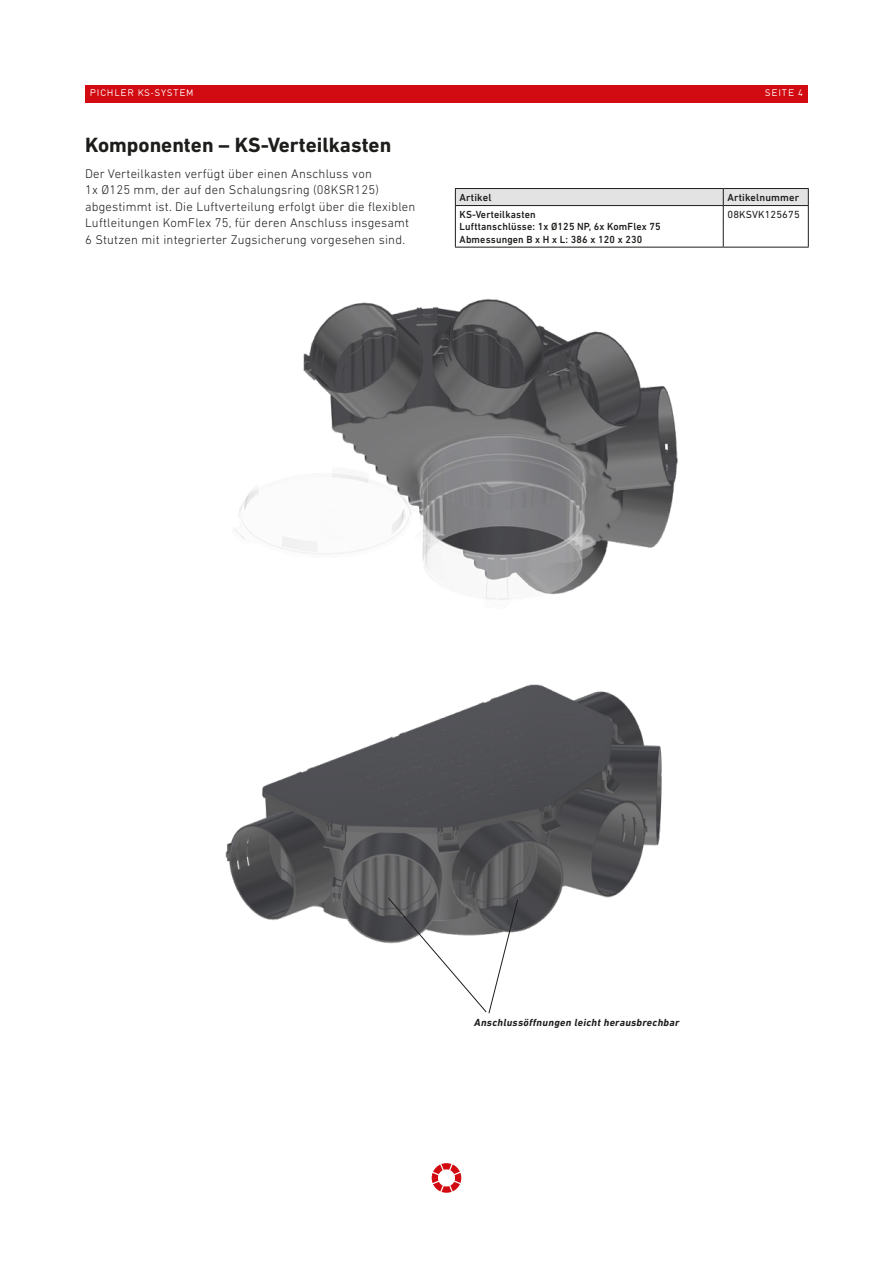
<style>
.page{position:relative;width:893px;height:1263px;background:#fff}
.page>*{position:absolute;margin:0;border:0;box-sizing:border-box;transform-origin:0 0}
.t1{font:700 21px "DIN Next LT Pro";color:#1d1d1b}
.t2{font:300 12.75px/16.5px "DIN Next LT Pro";letter-spacing:.015em;color:#1d1d1b}
.t3{font:500 10.5px/12.6px "DIN Next LT Pro";letter-spacing:.015em;color:#1d1d1b;scale:.96 1}
.t4{font:italic 700 10.5px "DIN Next LT Pro";letter-spacing:.03em;color:#1d1d1b}
.t5{font:500 10.5px "DIN Next LT Pro";letter-spacing:.015em;color:#1d1d1b}
.t6{font:10.5px "DIN Next LT Pro";letter-spacing:.015em;color:#1d1d1b}
.t7{font:9px "DIN17 SB";letter-spacing:.1em;color:#fff}
</style>
<div class="page">
<div style="left:85px;top:85px;width:723px;height:17px;background:#d20a11"></div>
<svg style="left:432px;top:1163px;width:29px;height:30px"></svg>
<hr style="left:455px;top:188px;width:268px;height:1px;background:#1d1d1b">
<hr style="left:723px;top:188px;width:86px;height:1px;background:#1d1d1b">
<svg style="left:455px;top:189px;width:354px;height:58px"></svg>
<hr style="left:455px;top:205px;width:268px;height:1px;background:#1d1d1b">
<hr style="left:455px;top:206px;width:1px;height:41px;background:#1d1d1b">
<hr style="left:723px;top:205px;width:86px;height:1px;background:#1d1d1b">
<hr style="left:723px;top:206px;width:1px;height:41px;background:#1d1d1b">
<hr style="left:808px;top:206px;width:1px;height:41px;background:#1d1d1b">
<hr style="left:455px;top:247px;width:268px;height:1px;background:#1d1d1b">
<hr style="left:723px;top:247px;width:86px;height:1px;background:#1d1d1b">
<img style="left:234px;top:298px;width:444px;height:307px">
<img style="left:225px;top:684px;width:437px;height:259px">
<svg style="left:387px;top:897px;width:131px;height:117px"></svg>
<p class="t7" style="left:90px;top:87px;width:106px">PICHLER KS-SYSTEM</p>
<p class="t7" style="left:765px;top:87px;width:40px">SEITE 4</p>
<h1 class="t1" style="left:85px;top:132px;width:308px">Komponenten – KS-Verteilkasten</h1>
<p class="t2" style="left:85px;top:165px;width:332px">Der Verteilkasten verfügt über einen Anschluss von<br>1x Ø125 mm, der auf den Schalungsring (08KSR125) abgestimmt ist. Die Luftverteilung erfolgt über die flexiblen Luftleitungen KomFlex 75, für deren Anschluss insgesamt 6 Stutzen mit integrierter Zugsicherung vorgesehen sind.</p>
<p class="t5" style="left:460px;top:191px;width:33px">Artikel</p>
<p class="t5" style="left:727px;top:191px;width:73px">Artikelnummer</p>
<p class="t3" style="left:460px;top:208px;width:211px">KS-Verteilkasten<br>Lufttanschlüsse: 1x Ø125 NP, 6x KomFlex 75<br>Abmessungen B x H x L: 386 x 120 x 230</p>
<p class="t6" style="left:727px;top:208px;width:74px">08KSVK125675</p>
<p class="t4" style="left:474px;top:1017px;width:207px">Anschlussöffnungen leicht herausbrechbar</p>
</div>
